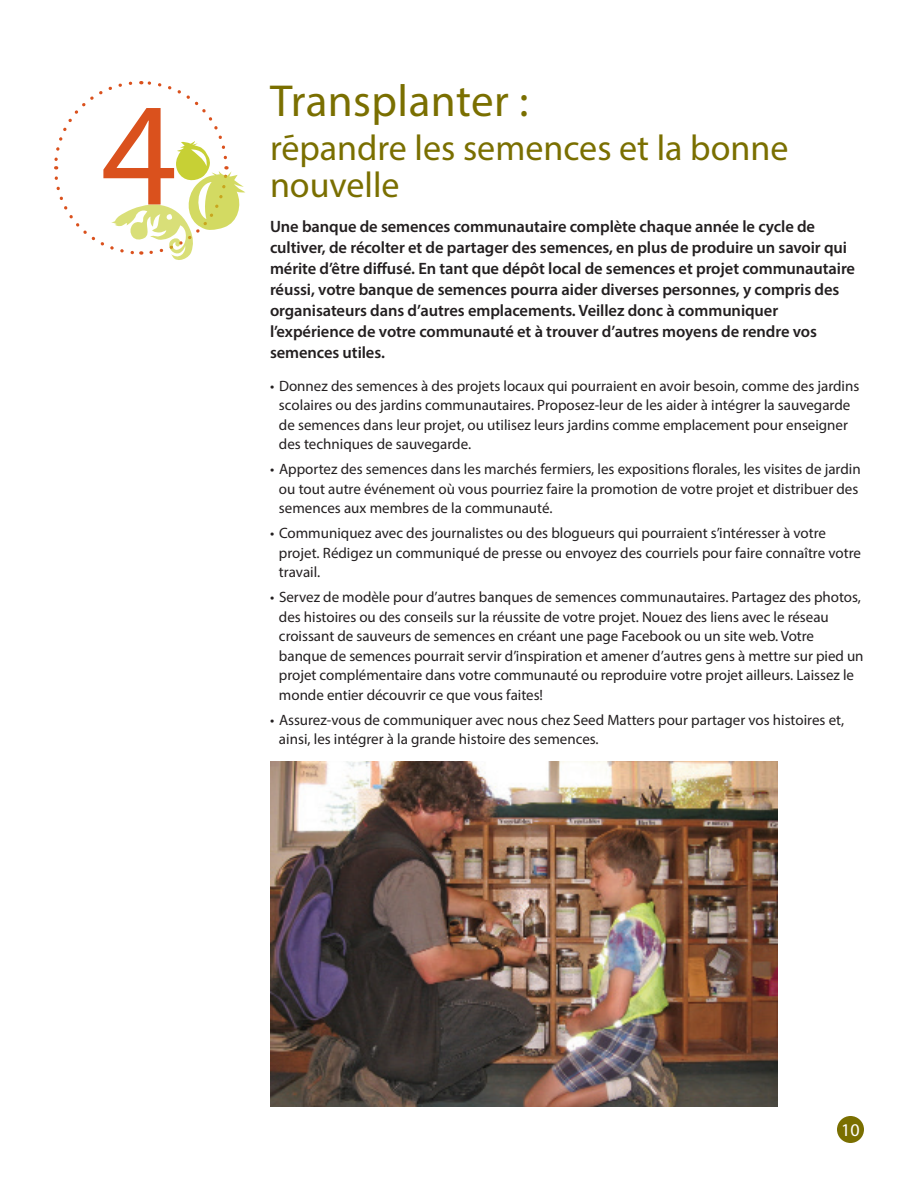
<style>
.page{position:relative;width:918px;height:1188px;background:#fff}
.page>*{position:absolute;margin:0;border:0;box-sizing:border-box;transform-origin:0 0}
.t1{font:148.5px "Myriad Pro";color:#da511d}
.t2{font:45px "Myriad Pro";letter-spacing:.01em;color:#7a6f00}
.t3{font:36px/37.5px "Myriad Pro";color:#7a6f00}
.t4{font:18px "Myriad Pro";color:#fff}
.t5{font:600 16.5px/21px "Myriad Pro";letter-spacing:-.005em;color:#231f20}
.t6{font:15px/19.5px "Myriad Pro";color:#231f20}
</style>
<div class="page">
<div style="left:837px;top:1116px;width:27px;height:27px;background:#7a6f00;border-radius:50%"></div>
<svg style="left:54px;top:81px;width:191px;height:179px"></svg>
<img style="left:270px;top:762px;width:508px;height:345px">
<p class="t1" style="left:101px;top:63px;width:78px">4</p>
<p class="t2" style="left:270px;top:73px;width:260px">Transplanter :</p>
<p class="t3" style="left:270px;top:129px;width:520px">repandre les semences et la bonne nouvelle</p>
<p class="t5" style="left:270px;top:215px;width:587px">Une banque de semences communautaire complète chaque année le cycle de cultiver, de récolter et de partager des semences, en plus de produire un savoir qui mérite d’être diffusé. En tant que dépôt local de semences et projet communautaire réussi, votre banque de semences pourra aider diverses personnes, y compris des organisateurs dans d’autres emplacements. Veillez donc à communiquer l’expérience de votre communauté et à trouver d’autres moyens de rendre vos semences utiles.</p>
<p class="t6" style="left:279px;top:376px;width:582px;text-indent:-9px">• Donnez des semences à des projets locaux qui pourraient en avoir besoin, comme des jardins scolaires ou des jardins communautaires. Proposez-leur de les aider à intégrer la sauvegarde de semences dans leur projet, ou utilisez leurs jardins comme emplacement pour enseigner des techniques de sauvegarde.</p>
<p class="t6" style="left:279px;top:459px;width:583px;text-indent:-9px">• Apportez des semences dans les marchés fermiers, les expositions florales, les visites de jardin ou tout autre événement où vous pourriez faire la promotion de votre projet et distribuer des semences aux membres de la communauté.</p>
<p class="t6" style="left:279px;top:523px;width:583px;text-indent:-9px">• Communiquez avec des journalistes ou des blogueurs qui pourraient s’intéresser à votre projet. Rédigez un communiqué de presse ou envoyez des courriels pour faire connaître votre travail.</p>
<p class="t6" style="left:279px;top:587px;width:586px;text-indent:-9px">• Servez de modèle pour d’autres banques de semences communautaires. Partagez des photos, des histoires ou des conseils sur la réussite de votre projet. Nouez des liens avec le réseau croissant de sauveurs de semences en créant une page Facebook ou un site web. Votre banque de semences pourrait servir d’inspiration et amener d’autres gens à mettre sur pied un projet complémentaire dans votre communauté ou reproduire votre projet ailleurs. Laissez le monde entier découvrir ce que vous faites!</p>
<p class="t6" style="left:279px;top:709px;width:567px;text-indent:-9px">• Assurez-vous de communiquer avec nous chez Seed Matters pour partager vos histoires et, ainsi, les intégrer à la grande histoire des semences.</p>
<p class="t4" style="left:841px;top:1119px;width:20px">10</p>
</div>
